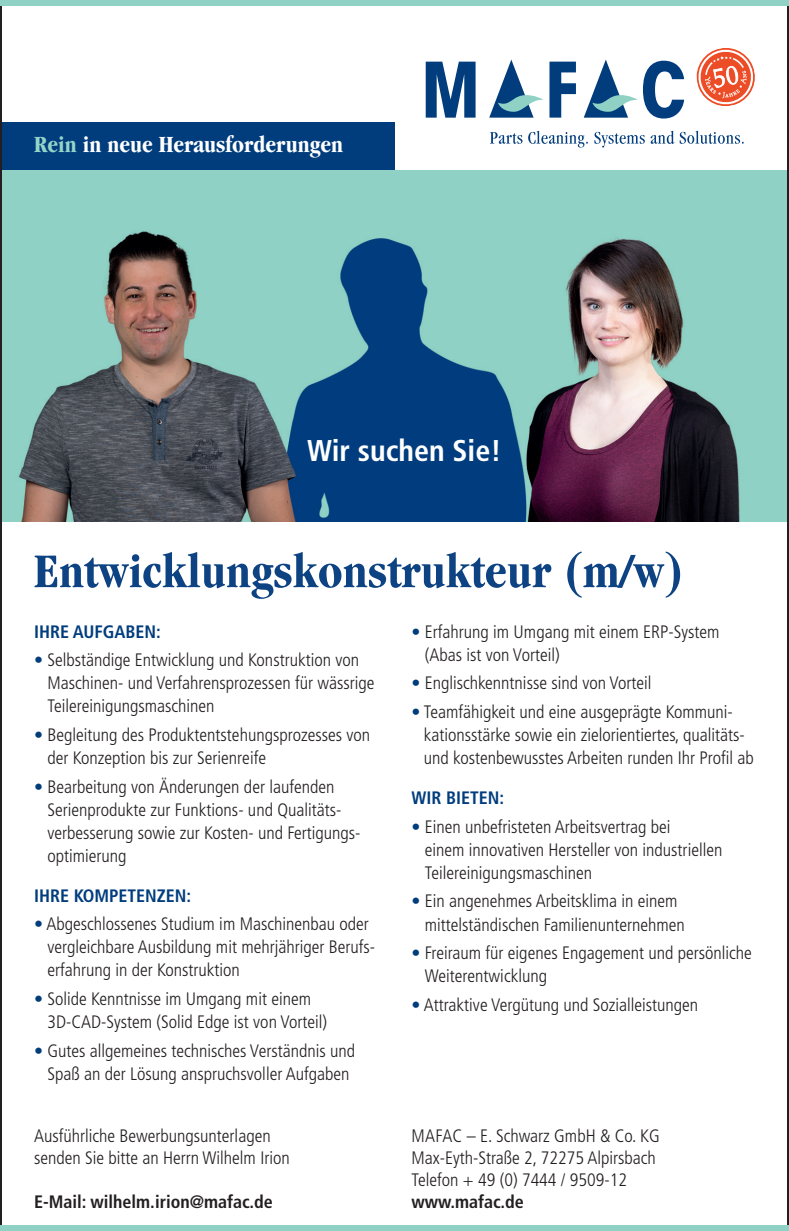
<style>
.page{position:relative;width:789px;height:1231px;background:#fff}
.page>*{position:absolute;margin:0;border:0;box-sizing:border-box;transform-origin:0 0}
.t1{font:700 condensed 50px "Garamond";color:#0d4382}
.t2{font:700 condensed 30px "Frutiger";color:#fff}
.t3{font:700 condensed 24px "Garamond";color:#fff}
.t4{font:300 condensed 18px/23px "Frutiger";color:#231f20}
.t5{font:700 condensed 18px "Frutiger";color:#231f20}
.t6{font:700 condensed 18px "Frutiger";color:#013d7d}
.s1{color:#95d4c8}
.s2{color:#013d7d}
</style>
<div class="page">
<div style="left:0;top:122px;width:394px;height:48px;background:#013d7d"></div>
<div style="left:0;top:170px;width:788px;height:352px;background:#8fd1c5"></div>
<img style="left:18px;top:231px;width:722px;height:291px">
<hr style="left:0;top:0;width:2px;height:1227px;background:#231f20">
<hr style="left:786px;top:0;width:2px;height:1229px;background:#231f20">
<div style="left:0;top:0;width:788px;height:6px;background:#8fd1c5"></div>
<div style="left:0;top:1224px;width:788px;height:6px;background:#8fd1c5"></div>
<svg style="left:425px;top:62px;width:50px;height:56px"></svg>
<svg style="left:549px;top:62px;width:26px;height:56px"></svg>
<svg style="left:489px;top:60px;width:54px;height:58px"></svg>
<svg style="left:583px;top:60px;width:100px;height:58px"></svg>
<svg style="left:490px;top:132px;width:32px;height:12px"></svg>
<svg style="left:528px;top:131px;width:59px;height:16px"></svg>
<svg style="left:594px;top:132px;width:50px;height:15px"></svg>
<svg style="left:650px;top:131px;width:23px;height:13px"></svg>
<svg style="left:679px;top:131px;width:64px;height:13px"></svg>
<svg style="left:696px;top:48px;width:59px;height:58px"></svg>
<h3 class="t3" style="left:34px;top:131px;width:310px"><span class="s1">Rein</span> in neue Herausforderungen</h3>
<h2 class="t2" style="left:307px;top:432px;width:196px">Wir suchen Sie!</h2>
<h1 class="t1" style="left:34px;top:543px;width:650px">Entwicklungskonstrukteur (m/w)</h1>
<p class="t6" style="left:34px;top:620px;width:128px">IHRE AUFGABEN:</p>
<p class="t4" style="left:47px;top:648px;width:328px;text-indent:-13px"><span class="s2">•</span> Selbständige Entwicklung und Konstruktion von<br>Maschinen- und Verfahrensprozessen für wässrige<br>Teilereinigungsmaschinen</p>
<p class="t4" style="left:47px;top:723px;width:324px;text-indent:-13px"><span class="s2">•</span> Begleitung des Produktentstehungsprozesses von der Konzeption bis zur Serienreife</p>
<p class="t4" style="left:47px;top:775px;width:314px;text-indent:-13px"><span class="s2">•</span> Bearbeitung von Änderungen der laufenden Serienprodukte zur Funktions- und Qualitäts&shy;verbesserung sowie zur Kosten- und Fertigungs&shy;optimierung</p>
<p class="t6" style="left:34px;top:884px;width:159px">IHRE KOMPETENZEN:</p>
<p class="t4" style="left:47px;top:912px;width:329px;text-indent:-13px"><span class="s2">•</span> Abgeschlossenes Studium im Maschinenbau oder vergleichbare Ausbildung mit mehrjähriger Berufs&shy;erfahrung in der Konstruktion</p>
<p class="t4" style="left:47px;top:987px;width:281px;text-indent:-13px"><span class="s2">•</span> Solide Kenntnisse im Umgang mit einem<br>3D-CAD-System (Solid Edge ist von Vorteil)</p>
<p class="t4" style="left:34px;top:1039px;width:322px;text-align:center"><span class="s2">•</span> Gutes allgemeines technisches Verständnis und<br>Spaß an der Lösung anspruchsvoller Aufgaben</p>
<p class="t4" style="left:34px;top:1125px;width:257px;line-height:22px">Ausführliche Bewerbungsunterlagen senden Sie bitte an Herrn Wilhelm Irion</p>
<p class="t5" style="left:34px;top:1191px;width:240px">E-Mail: wilhelm.irion@mafac.de</p>
<p class="t4" style="left:424px;top:620px;width:296px;text-indent:-13px"><span class="s2">•</span> Erfahrung im Umgang mit einem ERP-System (Abas ist von Vorteil)</p>
<p class="t4" style="left:411px;top:671px;width:241px"><span class="s2">•</span> Englischkenntnisse sind von Vorteil</p>
<p class="t4" style="left:423px;top:700px;width:331px;text-indent:-12px"><span class="s2">•</span> Teamfähigkeit und eine ausgeprägte Kommuni&shy;kationsstärke sowie ein zielorientiertes, qualitäts&shy;und kostenbewusstes Arbeiten runden Ihr Profil ab</p>
<p class="t6" style="left:411px;top:787px;width:94px">WIR BIETEN:</p>
<p class="t4" style="left:424px;top:815px;width:299px;text-indent:-13px"><span class="s2">•</span> Einen unbefristeten Arbeitsvertrag bei<br>einem innovativen Hersteller von industriellen<br>Teilereinigungsmaschinen</p>
<p class="t4" style="left:424px;top:889px;width:261px;text-indent:-13px"><span class="s2">•</span> Ein angenehmes Arbeitsklima in einem mittelständischen Familienunternehmen</p>
<p class="t4" style="left:424px;top:941px;width:328px;text-indent:-13px"><span class="s2">•</span> Freiraum für eigenes Engagement und persönliche<br>Weiterentwicklung</p>
<p class="t4" style="left:411px;top:993px;width:288px"><span class="s2">•</span> Attraktive Vergütung und Sozialleistungen</p>
<p class="t4" style="left:411px;top:1125px;width:249px;line-height:22px">MAFAC – E. Schwarz GmbH &amp; Co. KG<br>Max-Eyth-Straße 2, 72275 Alpirsbach<br>Telefon + 49 (0) 7444 / 9509-12</p>
<p class="t5" style="left:411px;top:1191px;width:114px">www.mafac.de</p>
</div>
